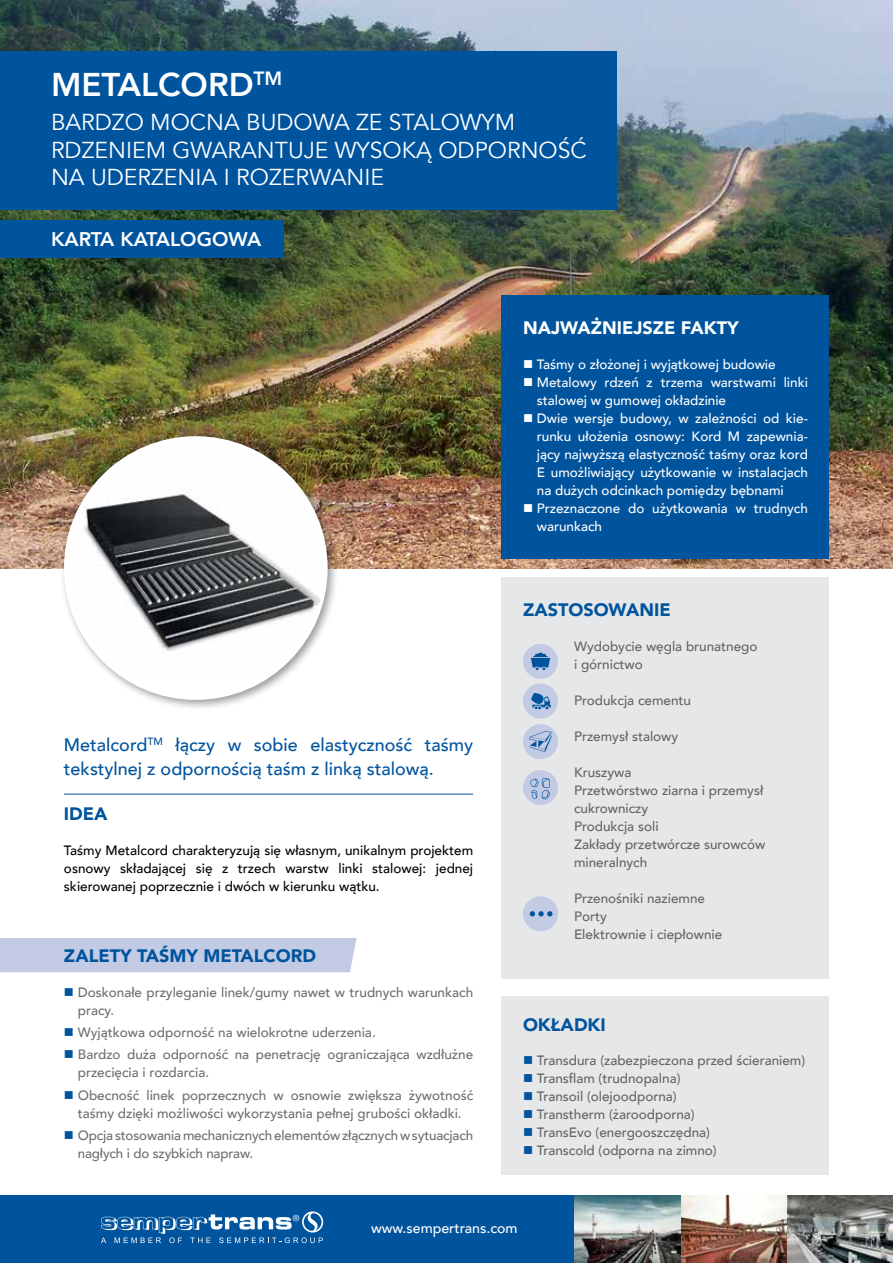
<style>
.page{position:relative;width:893px;height:1263px;background:#fff}
.page>*{position:absolute;margin:0;border:0;box-sizing:border-box;transform-origin:0 0}
.t1{font:800 32.85px "Avenir";color:#fff}
.t2{font:22.95px/27.6px "Avenir";color:#fff}
.t3{font:800 19.65px "Avenir";color:#fff}
.t4{font:500 18px/24px "Avenir";color:#00549e}
.t5{font:900 18px "Avenir";color:#00549e}
.t6{font:900 18px "Avenir";color:#fff}
.t7{font:500 14.1px "Avenir";color:#fff}
.t8{font:500 13.5px/18px "Avenir";color:#636466}
.t9{font:500 13.5px/18px "Avenir";color:#6d6e71}
.t10{font:500 13.5px/18px "Avenir";color:#fff}
.t11{font:500 13.5px/18px "Avenir";color:#000;text-align:justify}
.s1{color:#00549e}
</style>
<div class="page">
<div style="left:0;top:938px;width:356px;height:34px;background:#c2cae4"></div>
<img style="left:0;top:0;width:893px;height:568px">
<div style="left:0;top:51px;width:617px;height:159px;background:#00549e"></div>
<div style="left:0;top:220px;width:283px;height:38px;background:#00549e"></div>
<div style="left:59px;top:431px;width:279px;height:280px;background:#000;opacity:.4"></div>
<div style="left:66px;top:438px;width:260px;height:260px;background:#fff;border-radius:50%"></div>
<img style="left:66px;top:438px;width:260px;height:241px">
<div style="left:502px;top:295px;width:327px;height:264px;background:#00549e"></div>
<div style="left:502px;top:996px;width:327px;height:179px;background:#e6e7e8"></div>
<div style="left:502px;top:577px;width:327px;height:401px;background:#e6e7e8"></div>
<div style="left:0;top:1196px;width:575px;height:67px;background:#00549e"></div>
<svg style="left:101px;top:1211px;width:222px;height:32px"></svg>
<img style="left:575px;top:1196px;width:318px;height:67px">
<div style="left:523px;top:770px;width:35px;height:35px;background:#c2cae4;border-radius:50%"></div>
<svg style="left:530px;top:778px;width:20px;height:21px"></svg>
<div style="left:523px;top:683px;width:35px;height:35px;background:#c2cae4;border-radius:50%"></div>
<svg style="left:531px;top:693px;width:20px;height:16px"></svg>
<div style="left:523px;top:896px;width:35px;height:35px;background:#c2cae4;border-radius:50%"></div>
<svg style="left:530px;top:911px;width:22px;height:5px"></svg>
<div style="left:523px;top:724px;width:35px;height:35px;background:#c2cae4;border-radius:50%"></div>
<svg style="left:529px;top:731px;width:23px;height:21px"></svg>
<hr style="left:64px;top:794px;width:409px;height:1px;background:#00549e">
<div style="left:523px;top:644px;width:35px;height:35px;background:#c2cae4;border-radius:50%"></div>
<svg style="left:531px;top:653px;width:19px;height:17px"></svg>
<h1 class="t1" style="left:51px;top:59px;width:233px">METALCORD<sup>TM</sup></h1>
<h2 class="t2" style="left:51px;top:109px;width:537px">BARDZO MOCNA BUDOWA ZE STALOWYM<br>RDZENIEM GWARANTUJE WYSOKĄ ODPORNOŚĆ<br>NA UDERZENIA I ROZERWANIE</h2>
<h3 class="t3" style="left:51px;top:224px;width:212px">KARTA KATALOGOWA</h3>
<h3 class="t4" style="left:64px;top:732px;width:411px">Metalcord<sup>TM</sup> łączy w sobie elastyczność taśmy tekstylnej z odpornością taśm z linką stalową.</h3>
<h3 class="t5" style="left:64px;top:798px;width:45px">IDEA</h3>
<p class="t11" style="left:64px;top:840px;width:411px">Taśmy Metalcord charakteryzują się własnym, unikalnym projektem osnowy składającej się z trzech warstw linki stalowej: jednej skierowanej poprzecznie i dwóch w kierunku wątku.</p>
<h3 class="t5" style="left:64px;top:941px;width:253px">ZALETY TAŚMY METALCORD</h3>
<p class="t9" style="left:78px;top:982px;width:397px;text-indent:-14px"><span class="s1">■</span> Doskonałe przyleganie linek/gumy nawet w trudnych warunkach pracy.</p>
<p class="t9" style="left:64px;top:1023px;width:313px"><span class="s1">■</span> Wyjątkowa odporność na wielokrotne uderzenia.</p>
<p class="t9" style="left:78px;top:1045px;width:397px;text-indent:-14px"><span class="s1">■</span> Bardzo duża odporność na penetrację ograniczająca wzdłużne przecięcia i rozdarcia.</p>
<p class="t9" style="left:64px;top:1085px;width:411px;text-align:center"><span class="s1">■</span> Obecność linek poprzecznych w osnowie zwiększa żywotność taśmy dzięki możliwości wykorzystania pełnej grubości okładki.</p>
<p class="t9" style="left:78px;top:1125px;width:397px;text-indent:-14px"><span class="s1">■</span> Opcja stosowania mechanicznych elementów złącznych wsytuacjach nagłych i do szybkich napraw.</p>
<h3 class="t6" style="left:523px;top:313px;width:217px">NAJWAŻNIEJSZE FAKTY</h3>
<p class="t10" style="left:523px;top:354px;width:254px">■ Taśmy o złożonej i wyjątkowej budowie</p>
<p class="t10" style="left:537px;top:372px;width:273px;text-indent:-14px">■ Metalowy rdzeń z trzema warstwami linki stalowej w gumowej okładzinie</p>
<p class="t10" style="left:537px;top:408px;width:273px;text-align:justify;text-indent:-14px">■ Dwie wersje budowy, w zależności od kie&shy;runku ułożenia osnowy: Kord M zapewnia&shy;jący najwyższą elastyczność taśmy oraz kord E umożliwiający użytkowanie w instalacjach na dużych odcinkach pomiędzy bębnami</p>
<p class="t10" style="left:537px;top:498px;width:273px;text-indent:-14px">■ Przeznaczone do użytkowania w trudnych warunkach</p>
<h3 class="t5" style="left:523px;top:595px;width:149px">ZASTOSOWANIE</h3>
<p class="t8" style="left:574px;top:636px;width:185px">Wydobycie węgla brunatnego i górnictwo</p>
<p class="t8" style="left:574px;top:690px;width:119px">Produkcja cementu</p>
<p class="t8" style="left:574px;top:726px;width:106px">Przemysł stalowy</p>
<p class="t8" style="left:574px;top:762px;width:193px">Kruszywa<br>Przetwórstwo ziarna i przemysł cukrowniczy<br>Produkcja soli<br>Zakłady przetwórcze surowców mineralnych</p>
<p class="t8" style="left:574px;top:888px;width:150px">Przenośniki naziemne<br>Porty<br>Elektrownie i ciepłownie</p>
<h3 class="t5" style="left:523px;top:1009px;width:84px">OKŁADKI</h3>
<p class="t8" style="left:523px;top:1051px;width:284px"><span class="s1">■</span> Transdura (zabezpieczona przed ścieraniem)</p>
<p class="t8" style="left:523px;top:1069px;width:159px"><span class="s1">■</span> Transflam (trudnopalna)</p>
<p class="t8" style="left:523px;top:1087px;width:155px"><span class="s1">■</span> Transoil (olejoodporna)</p>
<p class="t8" style="left:523px;top:1105px;width:173px"><span class="s1">■</span> Transtherm (żaroodporna)</p>
<p class="t8" style="left:523px;top:1123px;width:188px"><span class="s1">■</span> TransEvo (energooszczędna)</p>
<p class="t8" style="left:523px;top:1141px;width:195px"><span class="s1">■</span> Transcold (odporna na zimno)</p>
<p class="t7" style="left:371px;top:1216px;width:148px">www.sempertrans.com</p>
</div>
